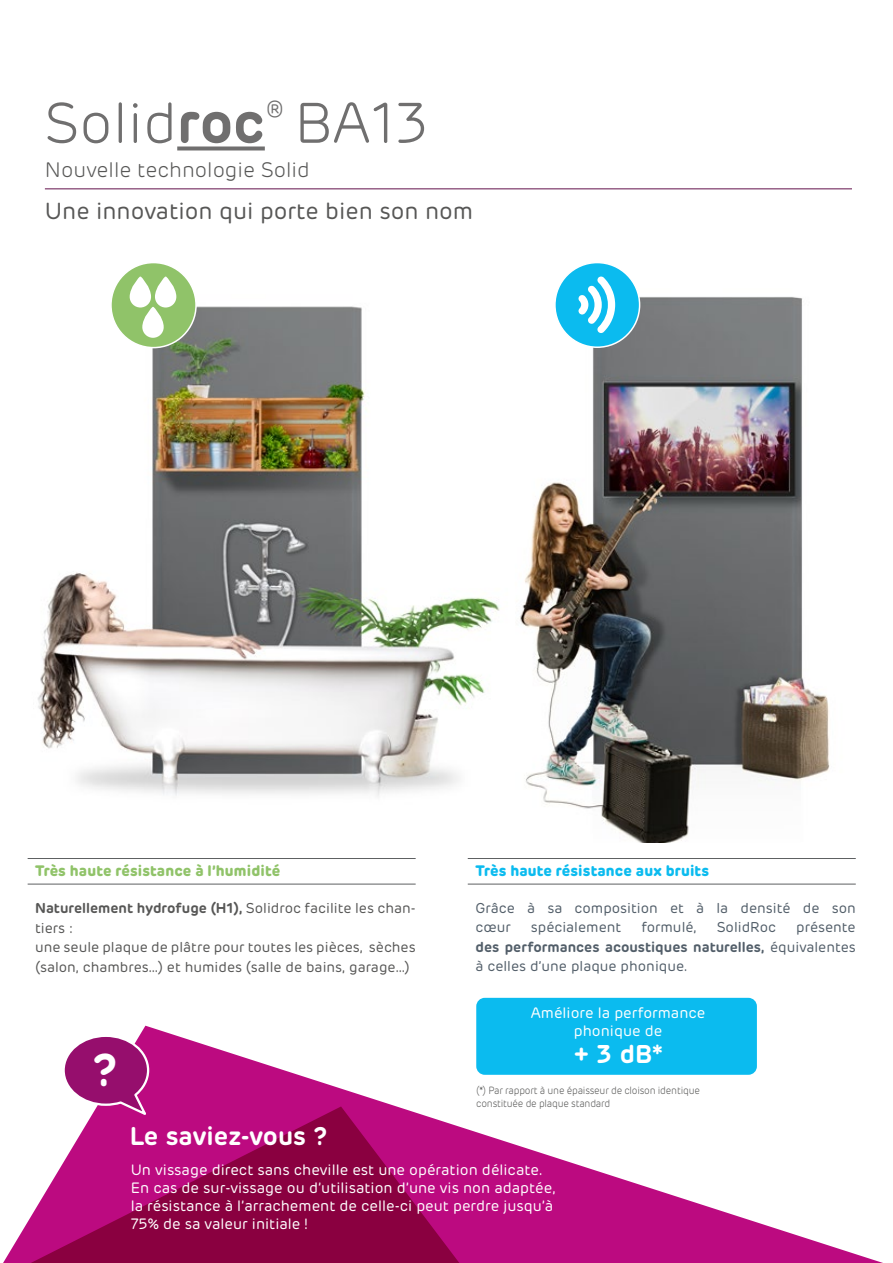
<style>
.page{position:relative;width:893px;height:1263px;background:#fff}
.page>*{position:absolute;margin:0;border:0;box-sizing:border-box;transform-origin:0 0}
.t1{font:300 57.15px "Rubrik";color:#706f6f}
.t2{font:600 45.9px "Rubrik";color:#fff}
.t3{font:600 25.5px "Rubrik";color:#fff}
.t4{font:23.25px "Rubrik";color:#575756}
.t5{font:300 21px "Rubrik";color:#575756}
.t6{font:15px/18px "Rubrik";color:#fff;text-align:center}
.t7{font:700 15px "Rubrik";letter-spacing:.01em;color:#90c369}
.t8{font:700 15px "Rubrik";letter-spacing:.01em;color:#0bbbef}
.t9{font:14.25px/19.5px "Rubrik";color:#575756}
.t10{font:14.25px/19.5px "Rubrik";color:#525e69}
.t11{font:300 10.5px/12.6px "Rubrik";letter-spacing:-.02em;color:#575756;scale:.92 1}
.s1{font-weight:600}
</style>
<div class="page">
<img style="left:533px;top:297px;width:297px;height:546px">
<img style="left:37px;top:306px;width:496px;height:490px">
<hr style="left:28px;top:858px;width:388px;height:1px;background:#5e6062">
<hr style="left:28px;top:884px;width:388px;height:1px;background:#5e6062">
<hr style="left:468px;top:858px;width:388px;height:1px;background:#5e6062">
<hr style="left:468px;top:884px;width:388px;height:1px;background:#5e6062">
<div style="left:111px;top:263px;width:85px;height:85px;background:#90c369;border-radius:50%"></div>
<div style="left:110px;top:262px;width:87px;height:86px;border:2px solid #fff;border-radius:50%"></div>
<svg style="left:130px;top:277px;width:46px;height:61px"></svg>
<div style="left:476px;top:998px;width:281px;height:77px;background:#0bbbef;border-radius:9px"></div>
<hr style="left:45px;top:188px;width:807px;height:1px;background:#62114b">
<svg style="left:177px;top:146px;width:88px;height:4px"></svg>
<div style="left:555px;top:263px;width:85px;height:84px;background:#0bbbef;border-radius:50%"></div>
<div style="left:554px;top:262px;width:86px;height:86px;border:2px solid #fff;border-radius:50%"></div>
<svg style="left:578px;top:276px;width:37px;height:57px"></svg>
<svg style="left:141px;top:1026px;width:742px;height:237px"></svg>
<svg style="left:3px;top:1106px;width:575px;height:157px;background:#b22879"></svg>
<svg style="left:61px;top:1033px;width:89px;height:86px"></svg>
<h1 class="t1" style="left:44px;top:90px;width:387px">Solid<span class="s1">roc</span><sup>®</sup> BA13</h1>
<h3 class="t5" style="left:45px;top:157px;width:266px">Nouvelle technologie Solid</h3>
<h3 class="t4" style="left:45px;top:197px;width:430px">Une innovation qui porte bien son nom</h3>
<p class="t7" style="left:35px;top:861px;width:247px">Très haute résistance à l’humidité</p>
<p class="t9" style="left:35px;top:898px;width:382px"><span class="s1">Naturellement hydrofuge (H1),</span> Solidroc facilite les chan&shy;tiers :<br>une seule plaque de plâtre pour toutes les pièces, sèches (salon, chambres…) et humides (salle de bains, garage…)</p>
<h2 class="t2" style="left:92px;top:1040px;width:27px">?</h2>
<h3 class="t3" style="left:130px;top:1119px;width:199px">Le saviez-vous ?</h3>
<p class="t8" style="left:476px;top:861px;width:235px">Très haute résistance aux bruits</p>
<p class="t10" style="left:476px;top:898px;width:382px">Grâce à sa composition et à la densité de son cœur</p>
<p class="t10" style="left:476px;top:918px;width:382px;text-align:justify;text-indent:321px">présente <span class="s1">des performances acoustiques naturelles,</span> équivalentes à celles d’une plaque phonique.</p>
<p class="t6" style="left:531px;top:1004px;width:176px">Améliore la performance phonique de</p>
<h3 class="t3" style="left:573px;top:1038px;width:91px">+ 3 dB*</h3>
<p class="t10" style="left:531px;top:918px;width:92px">spécialement</p>
<p class="t10" style="left:641px;top:918px;width:57px">formulé,</p>
<p class="t10" style="left:717px;top:918px;width:61px">SolidRoc</p>
<p class="t11" style="left:476px;top:1085px;width:245px">(*) Par rapport à une épaisseur de cloison identique constituée de plaque standard</p>
<p class="t6" style="left:131px;top:1161px;width:426px;text-align:left">Un vissage direct sans cheville est une opération délicate.<br>En cas de sur-vissage ou d’utilisation d’une vis non adaptée, la résistance à l’arrachement de celle-ci peut perdre jusqu’à 75% de sa valeur initiale !</p>
</div>
